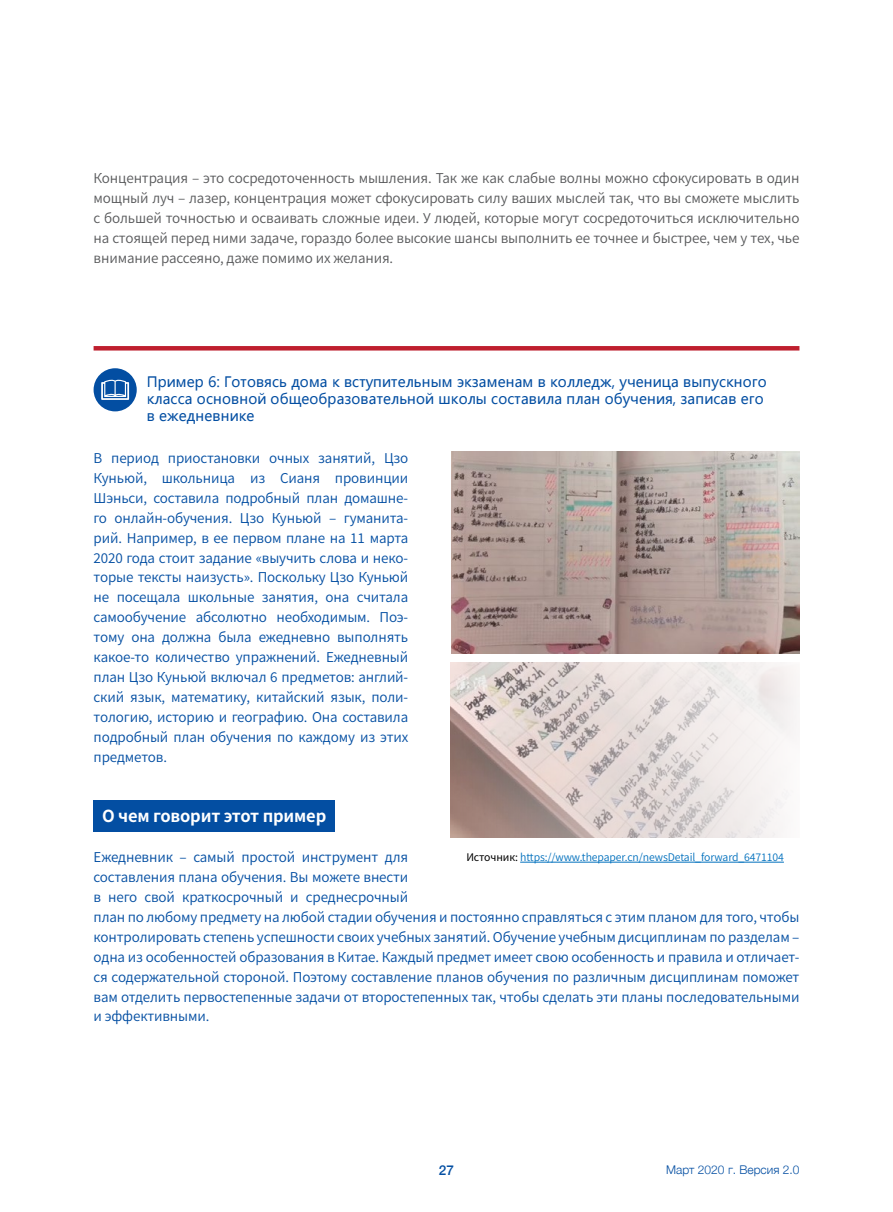
<style>
.page{position:relative;width:893px;height:1212px;background:#fff}
.page>*{position:absolute;margin:0;border:0;box-sizing:border-box;transform-origin:0 0}
.t1{font:700 16.5px "Source Han Sans CN";letter-spacing:-.01em;color:#fff}
.t2{font:14.25px/17.1px "Microsoft Ya Hei";color:#034ea2}
.t3{font:13.5px/20px "Source Han Sans CN";letter-spacing:-.01em;color:#034ea2;text-align:justify}
.t4{font:13.5px/20px "Source Han Sans CN";letter-spacing:-.01em;color:#58595b;text-align:justify}
.t5{font:500 13.5px "Helvetica Neue";color:#034ea2}
.t6{font:300 12px "Helvetica Neue";color:#034ea2}
.t7{font:10.5px "Source Han Sans CN";letter-spacing:-.01em;color:#0070bd}
.s1{color:#000}
</style>
<div class="page">
<hr style="left:94px;top:346px;width:705px;height:4px;background:#bf1f2e">
<div style="left:94px;top:800px;width:241px;height:31px;background:#034ea2"></div>
<div style="left:94px;top:368px;width:43px;height:43px;background:#034ea2;border-radius:50%"></div>
<svg style="left:101px;top:380px;width:28px;height:20px"></svg>
<hr style="left:520px;top:862px;width:264px;height:1px;background:#0070bd">
<img style="left:451px;top:452px;width:348px;height:201px">
<img style="left:451px;top:663px;width:346px;height:175px">
<p class="t4" style="left:94px;top:169px;width:707px">Концентрация – это сосредоточенность мышления. Так же как слабые волны можно сфокусировать в один мощный луч – лазер, концентрация может сфокусировать силу ваших мыслей так, что вы сможете мыслить с большей точностью и осваивать сложные идеи. У людей, которые могут сосредоточиться исключительно на стоящей перед ними задаче, гораздо более высокие шансы выполнить ее точнее и быстрее, чем у тех, чье внимание рассеяно, даже помимо их желания.</p>
<p class="t2" style="left:147px;top:372px;width:622px">Пример 6: Готовясь дома к вступительным экзаменам в колледж, ученица выпускного класса основной общеобразовательной школы составила план обучения, записав его в ежедневнике</p>
<p class="t3" style="left:94px;top:448px;width:316px">В период приостановки очных занятий, Цзо Куньюй, школьница из Сианя провинции Шэньси, составила подробный план домашне&shy;го онлайн-обучения. Цзо Куньюй – гуманита&shy;рий. Например, в ее первом плане на 11 марта 2020 года стоит задание «выучить слова и неко&shy;торые тексты наизусть». Поскольку Цзо Куньюй не посещала школьные занятия, она считала самообучение абсолютно необходимым. Поэ&shy;тому она должна была ежедневно выполнять какое-то количество упражнений. Ежедневный план Цзо Куньюй включал 6 предметов: англий&shy;ский язык, математику, китайский язык, поли&shy;тологию, историю и географию. Она составила подробный план обучения по каждому из этих предметов.</p>
<p class="t1" style="left:102px;top:806px;width:226px">О чем говорит этот пример</p>
<p class="t3" style="left:94px;top:847px;width:707px;text-align:left">Ежедневник – самый простой инструмент для<br>составления плана обучения. Вы можете внести<br>в него свой краткосрочный и среднесрочный<br>план по любому предмету на любой стадии обучения и постоянно справляться с этим планом для того, чтобы контролировать степень успешности своих учебных занятий. Обучение учебным дисциплинам по разделам – одна из особенностей образования в Китае. Каждый предмет имеет свою особенность и правила и отличает&shy;ся содержательной стороной. Поэтому составление планов обучения по различным дисциплинам поможет вам отделить первостепенные задачи от второстепенных так, чтобы сделать эти планы последовательными и эффективными.</p>
<p class="t7" style="left:466px;top:851px;width:319px"><span class="s1">Источник:</span> https://www.thepaper.cn/newsDetail_forward_6471104</p>
<p class="t5" style="left:439px;top:1159px;width:17px">27</p>
<p class="t6" style="left:666px;top:1159px;width:135px">Март 2020 г. Версия 2.0</p>
</div>
